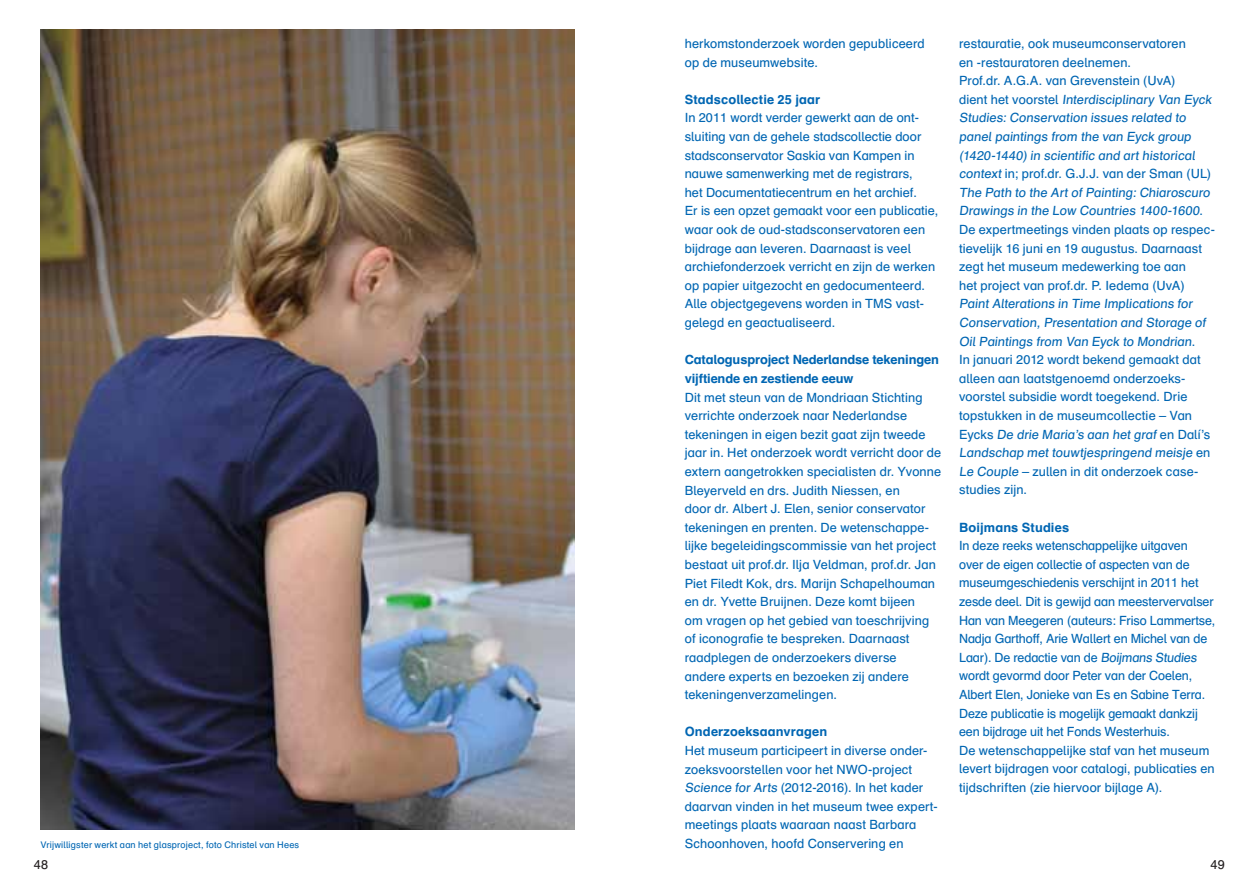
<style>
.page{position:relative;width:1259px;height:893px;background:#fff}
.page>*{position:absolute;margin:0;border:0;box-sizing:border-box;transform-origin:0 0}
.t1{font:12.75px/18.6px "Schulbuch Nord";letter-spacing:.005em;color:#0166b3}
.t2{font:700 12.75px/18.6px "Schulbuch Nord";letter-spacing:-.01em;color:#0166b3}
.t3{font:700 12.75px "Schulbuch Nord";letter-spacing:.01em;color:#0166b3}
.t4{font:700 12.75px "Schulbuch Nord";letter-spacing:.015em;color:#0166b3}
.t5{font:12.75px "Schulbuch Nord";color:#231f20}
.t6{font:9.15px "Schulbuch Nord";letter-spacing:.02em;color:#0166b3}
</style>
<div class="page">
<img style="left:40px;top:30px;width:534px;height:799px">
<p class="t6" style="left:40px;top:839px;width:260px">Vrijwilligster werkt aan het glasproject, foto Christel van Hees</p>
<p class="t1" style="left:685px;top:34px;width:241px">herkomstonderzoek worden gepubliceerd op de museumwebsite.</p>
<p class="t3" style="left:685px;top:91px;width:137px">Stadscollectie 25 jaar</p>
<p class="t1" style="left:685px;top:108px;width:255px">In 2011 wordt verder gewerkt aan de ont&shy;sluiting van de gehele stadscollectie door stadsconservator Saskia van Kampen in nauwe samenwerking met de registrars,<br>het Documentatiecentrum en het archief.<br>Er is een opzet gemaakt voor een publicatie, waar ook de oud-stadsconservatoren een bijdrage aan leveren. Daarnaast is veel archiefonderzoek verricht en zijn de werken op papier uitgezocht en gedocumenteerd.<br>Alle objectgegevens worden in TMS vast&shy;gelegd en geactualiseerd.</p>
<p class="t2" style="left:685px;top:350px;width:256px">Catalogusproject Nederlandse tekeningen vijftiende en zestiende eeuw</p>
<p class="t1" style="left:685px;top:387px;width:258px">Dit met steun van de Mondriaan Stichting verrichte onderzoek naar Nederlandse tekeningen in eigen bezit gaat zijn tweede jaar in. Het onderzoek wordt verricht door de extern aangetrokken specialisten dr. Yvonne Bleyerveld en drs. Judith Niessen, en<br>door dr. Albert J. Elen, senior conservator tekeningen en prenten. De wetenschappe&shy;lijke begeleidingscommissie van het project bestaat uit prof.dr. Ilja Veldman, prof.dr. Jan Piet Filedt Kok, drs. Marijn Schapelhouman en dr. Yvette Bruijnen. Deze komt bijeen<br>om vragen op het gebied van toeschrijving of iconografie te bespreken. Daarnaast raadplegen de onderzoekers diverse<br>andere experts en bezoeken zij andere tekeningenverzamelingen.</p>
<p class="t4" style="left:685px;top:724px;width:144px">Onderzoeksaanvragen</p>
<p class="t1" style="left:685px;top:741px;width:254px">Het museum participeert in diverse onder&shy;zoeksvoorstellen voor het NWO-project Science for Arts (2012-2016). In het kader daarvan vinden in het museum twee expert&shy;meetings plaats waaraan naast Barbara Schoonhoven, hoofd Conservering en</p>
<p class="t1" style="left:959px;top:34px;width:257px">restauratie, ook museumconservatoren<br>en -restauratoren deelnemen.<br>Prof.dr. A.G.A. van Grevenstein (UvA)<br>dient het voorstel Interdisciplinary Van Eyck Studies: Conservation issues related to panel paintings from the van Eyck group (1420-1440) in scientific and art historical context in; prof.dr. G.J.J. van der Sman (UL)<br>The Path to the Art of Painting: Chiaroscuro Drawings in the Low Countries 1400-1600.<br>De expertmeetings vinden plaats op respec&shy;tievelijk 16 juni en 19 augustus. Daarnaast zegt het museum medewerking toe aan<br>het project van prof.dr. P. Iedema (UvA)<br>Paint Alterations in Time Implications for Conservation, Presentation and Storage of Oil Paintings from Van Eyck to Mondrian.<br>In januari 2012 wordt bekend gemaakt dat alleen aan laatstgenoemd onderzoeks&shy;voorstel subsidie wordt toegekend. Drie topstukken in de museumcollectie – Van Eycks De drie Maria’s aan het graf en Dalí’s Landschap met touwtjespringend meisje en Le Couple – zullen in dit onderzoek case&shy;studies zijn.</p>
<p class="t3" style="left:959px;top:519px;width:112px">Boijmans Studies</p>
<p class="t1" style="left:959px;top:536px;width:258px">In deze reeks wetenschappelijke uitgaven<br>over de eigen collectie of aspecten van de museumgeschiedenis verschijnt in 2011 het zesde deel. Dit is gewijd aan meestervervalser Han van Meegeren (auteurs: Friso Lammertse, Nadja Garthoff, Arie Wallert en Michel van de Laar). De redactie van de Boijmans Studies wordt gevormd door Peter van der Coelen, Albert Elen, Jonieke van Es en Sabine Terra.<br>Deze publicatie is mogelijk gemaakt dankzij een bijdrage uit het Fonds Westerhuis.<br>De wetenschappelijke staf van het museum levert bijdragen voor catalogi, publicaties en tijdschriften (zie hiervoor bijlage A).</p>
<p class="t5" style="left:34px;top:857px;width:16px">48</p>
<p class="t5" style="left:1210px;top:857px;width:16px">49</p>
</div>
